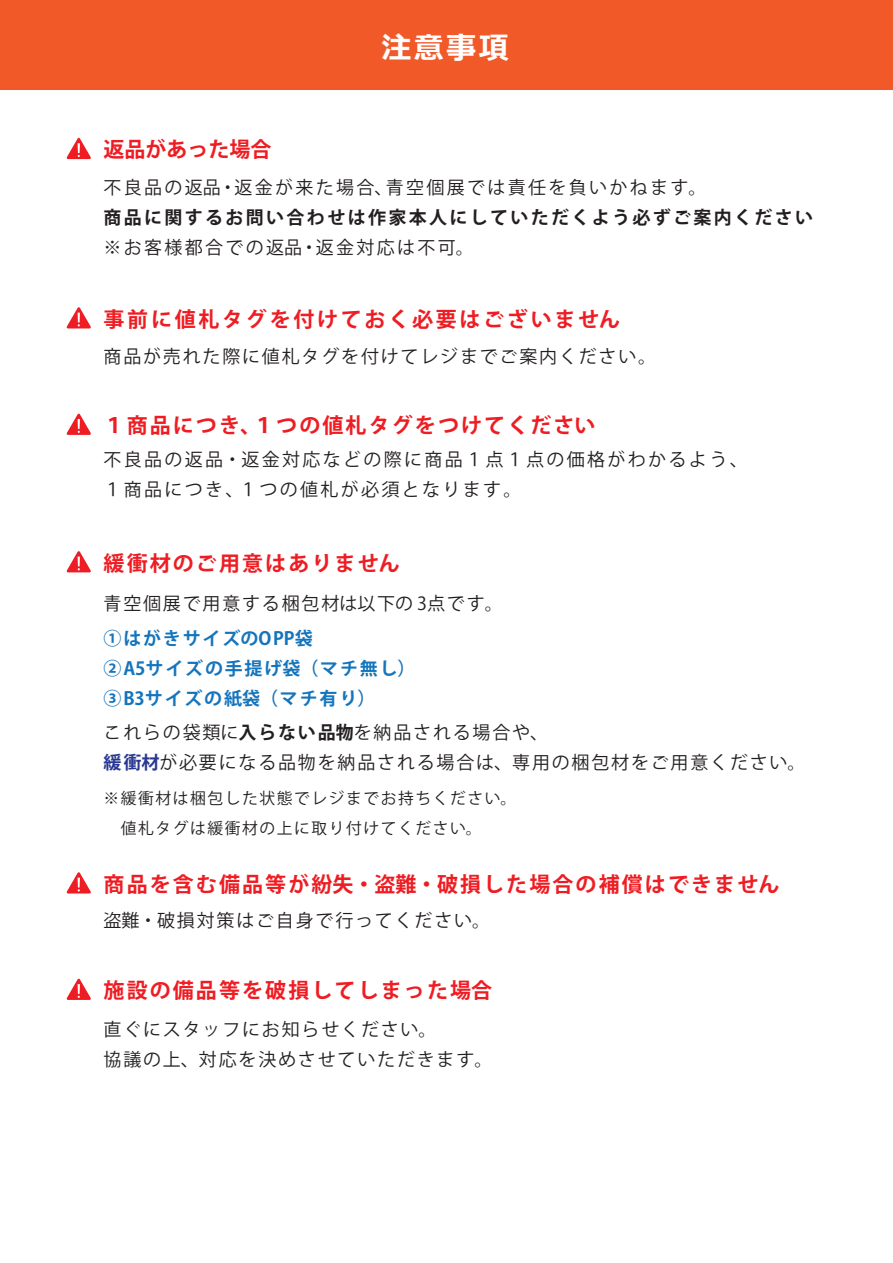
<style>
.page{position:relative;width:893px;height:1263px;background:#fff}
.page>*{position:absolute;margin:0;border:0;box-sizing:border-box;transform-origin:0 0}
.t1{font:700 30px "Meiryo";color:#fff}
.t2{font:700 21px "Koz Go Pro";letter-spacing:.1em;color:#ee1d23}
.t3{font:700 21px "Koz Go Pro";letter-spacing:.13em;color:#ee1d23}
.t4{font:700 21px "Koz Go Pro";color:#ee1d23}
.t5{font:18px/30px "Koz Go Pro";letter-spacing:.1em;color:#231f20}
.t6{font:18px/30px "Koz Go Pro";letter-spacing:.13em;color:#231f20}
.t7{font:700 18px/30px "Koz Go Pro";letter-spacing:.1em;color:#1575bc}
.t8{font:700 18px "Koz Go Pro";letter-spacing:.13em;color:#231f20}
.t9{font:15.75px/30px "Koz Go Pro";letter-spacing:.1em;color:#231f20}
.s1{font-weight:700}
.s2{font-weight:700;color:#283891}
</style>
<div class="page">
<svg style="left:66px;top:872px;width:25px;height:21px"></svg>
<svg style="left:66px;top:978px;width:25px;height:22px"></svg>
<svg style="left:66px;top:551px;width:25px;height:21px"></svg>
<div style="left:1px;top:0;width:892px;height:90px;background:#f15929"></div>
<svg style="left:66px;top:137px;width:25px;height:22px"></svg>
<svg style="left:66px;top:307px;width:25px;height:21px"></svg>
<svg style="left:66px;top:413px;width:25px;height:22px"></svg>
<p class="t4" style="left:104px;top:136px;width:169px">返品があった場合</p>
<h1 class="t1" style="left:381px;top:27px;width:129px">注意事項</h1>
<p class="t6" style="left:104px;top:173px;width:605px">不良品の返品・返金が来た場合、青空個展では責任を負いかねます。</p>
<p class="t8" style="left:104px;top:206px;width:711px">商品に関するお問い合わせは作家本人にしていただくよう必ずご案内ください</p>
<p class="t6" style="left:104px;top:233px;width:372px">※お客様都合での返品・返金対応は不可。</p>
<p class="t3" style="left:104px;top:306px;width:518px">事前に値札タグを付けておく必要はございません</p>
<p class="t5" style="left:104px;top:342px;width:554px">商品が売れた際に値札タグを付けてレジまでご案内ください。</p>
<p class="t2" style="left:104px;top:412px;width:493px">１商品につき、１つの値札タグをつけてください</p>
<p class="t6" style="left:104px;top:445px;width:646px">不良品の返品・返金対応などの際に商品１点１点の価格がわかるよう、<br>１商品につき、１つの値札が必須となります。</p>
<p class="t2" style="left:104px;top:549px;width:298px">緩衝材のご用意はありません</p>
<p class="t5" style="left:104px;top:589px;width:401px">青空個展で用意する梱包材は以下の 3点です。</p>
<p class="t7" style="left:104px;top:624px;width:314px">①はがきサイズのOPP袋<br>②A5サイズの手提げ袋（マチ無し）<br>③B3サイズの紙袋（マチ有り）</p>
<p class="t5" style="left:104px;top:718px;width:704px">これらの袋類に<span class="s1">入らない品物</span>を納品される場合や、<br><span class="s2">緩衝材</span>が必要になる品物を納品される場合は、専用の梱包材をご用意ください。</p>
<p class="t9" style="left:104px;top:783px;width:414px">※緩衝材は梱包した状態でレジまでお持ちください。　値札タグは緩衝材の上に取り付けてください。　</p>
<p class="t2" style="left:104px;top:870px;width:677px">商品を含む備品等が紛失・盗難・破損した場合の補償はできません</p>
<p class="t5" style="left:104px;top:906px;width:388px">盗難・破損対策はご自身で行ってください。</p>
<p class="t2" style="left:104px;top:977px;width:390px">施設の備品等を破損してしまった場合</p>
<p class="t5" style="left:104px;top:1015px;width:390px">直ぐにスタッフにお知らせください。<br>協議の上、対応を決めさせていただきます。</p>
</div>
